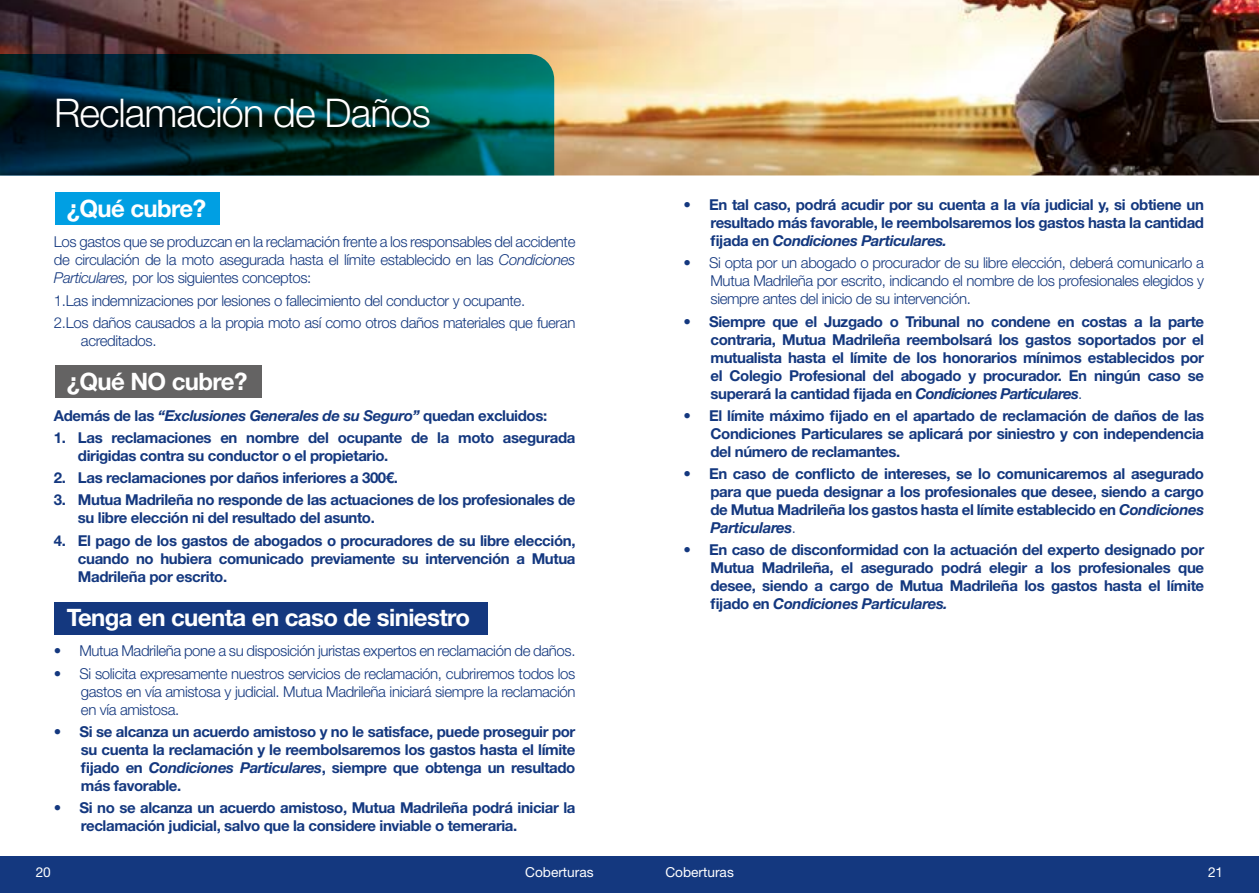
<style>
.page{position:relative;width:1259px;height:893px;background:#fff}
.page>*{position:absolute;margin:0;border:0;box-sizing:border-box;transform-origin:0 0}
.t1{font:300 39.6px "Helvetica Neue LT Std";letter-spacing:-.025em;color:#fff}
.t2{font:700 24px "Helvetica Neue LT Std";letter-spacing:-.025em;color:#fff}
.t3{font:700 15px/18px "Helvetica Neue LT Std";letter-spacing:-.025em;color:#14387f;text-align:justify}
.t4{font:300 15px/18px "Helvetica Neue LT Std";letter-spacing:-.025em;color:#14387f;text-align:justify}
.t5{font:italic 700 15px "Helvetica Neue LT Std";letter-spacing:-.025em;color:#14387f}
.t6{font:italic 700 15px "Helvetica Neue";letter-spacing:-.025em;color:#14387f}
.t7{font:13.65px "Helvetica Neue LT Std";color:#fff}
.s1{font-style:italic}
.s2{font-style:normal}
.s3{font-weight:300}
.s4{font-weight:700}
.s5{font-family:"Helvetica Neue";font-style:italic}
.s6{font-family:"Helvetica Neue LT Std";font-weight:300;font-style:normal}
</style>
<div class="page">
<div style="left:54px;top:602px;width:434px;height:33px;background:#14387f"></div>
<div style="left:55px;top:366px;width:206px;height:32px;background:#646363"></div>
<div style="left:55px;top:192px;width:165px;height:33px;background:#009fe3"></div>
<img style="left:0;top:0;width:1259px;height:175px">
<div style="left:0;top:856px;width:1259px;height:37px;background:#14387f"></div>
<svg style="left:0;top:54px;width:554px;height:121px;background:#003638"></svg>
<h1 class="t1" style="left:54px;top:89px;width:378px">Reclamación de Daños</h1>
<h2 class="t2" style="left:67px;top:193px;width:141px">¿Qué cubre?</h2>
<p class="t4" style="left:54px;top:233px;width:523px">Los gastos que se produzcan en la reclamación frente a los responsables del accidente de circulación de la moto asegurada hasta el límite establecido en las <span class="s1">Condiciones Particulares,</span> por los siguientes conceptos:</p>
<p class="t4" style="left:54px;top:289px;width:523px;line-height:22.2px">1.Las indemnizaciones por lesiones o fallecimiento del conductor y ocupante.<br>2.Los daños causados a la propia moto así como otros daños materiales que fueran</p>
<p class="t4" style="left:81px;top:331px;width:77px">acreditados.</p>
<h2 class="t2" style="left:67px;top:366px;width:182px">¿Qué NO cubre?</h2>
<p class="t5" style="left:54px;top:406px;width:495px"><span class="s2">Además de las</span> “Exclusiones Generales de su Seguro” <span class="s2">quedan excluidos:</span></p>
<p class="t3" style="left:78px;top:428px;width:499px;text-indent:-24px">1. Las reclamaciones en nombre del ocupante de la moto asegurada dirigidas contra su conductor o el propietario.</p>
<p class="t3" style="left:54px;top:468px;width:346px">2. Las reclamaciones por daños inferiores a 300€.</p>
<p class="t3" style="left:78px;top:491px;width:499px;text-indent:-24px">3. Mutua Madrileña no responde de las actuaciones de los profesionales de su libre elección ni del resultado del asunto.</p>
<p class="t3" style="left:78px;top:531px;width:499px;text-indent:-24px">4. El pago de los gastos de abogados o procuradores de su libre elección, cuando no hubiera comunicado previamente su intervención a Mutua Madrileña por escrito.</p>
<h2 class="t2" style="left:67px;top:602px;width:405px">Tenga en cuenta en caso de siniestro</h2>
<p class="t4" style="left:54px;top:642px;width:523px">• Mutua Madrileña pone a su disposición juristas expertos en reclamación de daños.</p>
<p class="t4" style="left:81px;top:664px;width:496px;text-indent:-27px">• Si solicita expresamente nuestros servicios de reclamación, cubriremos todos los gastos en vía amistosa y judicial. Mutua Madrileña iniciará siempre la reclamación en vía amistosa.</p>
<p class="t3" style="left:81px;top:722px;width:496px;text-indent:-27px"><span class="s3">•</span> Si se alcanza un acuerdo amistoso y no le satisface, puede proseguir por su cuenta la reclamación y le reembolsaremos los gastos hasta el límite fijado en <span class="s1">Condiciones Particulares</span>, siempre que obtenga un resultado más favorable.</p>
<p class="t3" style="left:81px;top:798px;width:496px;text-indent:-27px"><span class="s3">•</span> Si no se alcanza un acuerdo amistoso, Mutua Madrileña podrá iniciar la reclamación judicial, salvo que la considere inviable o temeraria.</p>
<p class="t7" style="left:36px;top:864px;width:16px">20</p>
<p class="t7" style="left:525px;top:864px;width:70px">Coberturas</p>
<p class="t3" style="left:710px;top:195px;width:495px;text-indent:-27px">• En tal caso, podrá acudir por su cuenta a la vía judicial y, si obtiene un resultado más favorable, le reembolsaremos los gastos hasta la cantidad fijada en <span class="s1">Condiciones Particulares.</span></p>
<p class="t4" style="left:710px;top:254px;width:495px;text-indent:-27px"><span class="s4">•</span> Si opta por un abogado o procurador de su libre elección, deberá comunicarlo a Mutua Madrileña por escrito, indicando el nombre de los profesionales elegidos y siempre antes del inicio de su intervención.</p>
<p class="t3" style="left:710px;top:312px;width:495px;text-indent:-27px"><span class="s3">•</span> Siempre que el Juzgado o Tribunal no condene en costas a la parte contraria, Mutua Madrileña reembolsará los gastos soportados por el mutualista hasta el límite de los honorarios mínimos establecidos por el Colegio Profesional del abogado y procurador. En ningún caso se superará la cantidad fijada en <span class="s5">Condiciones Particulares</span><span class="s3">.</span></p>
<p class="t3" style="left:710px;top:406px;width:495px;text-indent:-27px"><span class="s3">•</span> El límite máximo fijado en el apartado de reclamación de daños de las Condiciones Particulares se aplicará por siniestro y con independencia del número de reclamantes.</p>
<p class="t3" style="left:710px;top:464px;width:495px;text-indent:-27px"><span class="s3">•</span> En caso de conflicto de intereses, se lo comunicaremos al asegurado para que pueda designar a los profesionales que desee, siendo a cargo de Mutua Madrileña los gastos hasta el límite establecido en <span class="s5">Condiciones</span></p>
<p class="t6" style="left:710px;top:516px;width:87px">Particulares<span class="s6">.</span></p>
<p class="t3" style="left:710px;top:541px;width:495px;text-indent:-27px"><span class="s3">•</span> En caso de disconformidad con la actuación del experto designado por Mutua Madrileña, el asegurado podrá elegir a los profesionales que desee, siendo a cargo de Mutua Madrileña los gastos hasta el límite fijado en <span class="s1">Condiciones Particulares.</span></p>
<p class="t7" style="left:665px;top:864px;width:70px">Coberturas</p>
<p class="t7" style="left:1208px;top:864px;width:16px">21</p>
</div>
